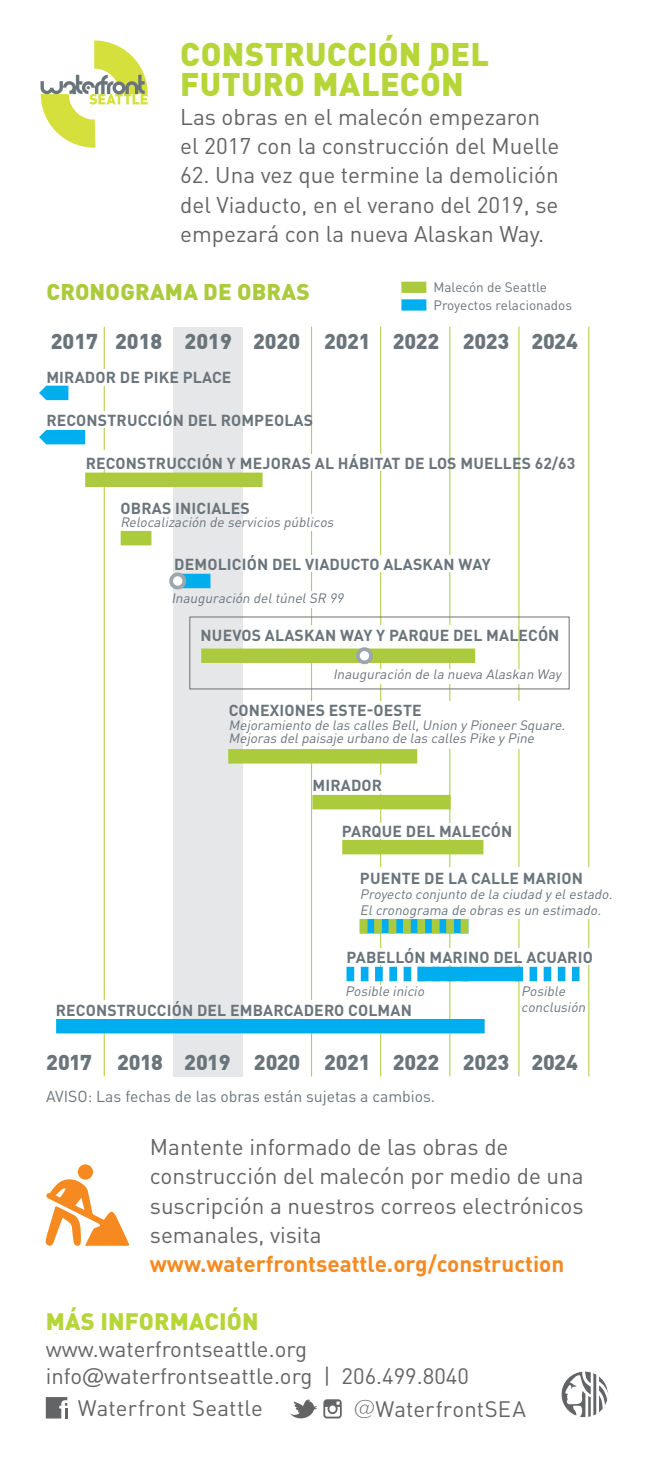
<style>
.page{position:relative;width:648px;height:1458px;background:#fff}
.page>*{position:absolute;margin:0;border:0;box-sizing:border-box;transform-origin:0 0}
.t1{font:900 32.4px/29.2px "DINOT";letter-spacing:.01em;color:#b6d538}
.t2{font:900 23.62px "DINOT";letter-spacing:.01em;color:#b6d538}
.t3{font:22.5px/29.2px "DINOT";color:#636466}
.t4{font:900 22.5px "DINOT";letter-spacing:.01em;color:#accb3c}
.body_copy{font:22.05px/27px "DINOT";color:#636466}
.t5{font:900 21.15px "DINOT";color:#6a747b}
.t6{font:700 15.75px "DINOT";letter-spacing:.01em;color:#6a747b}
.t7{font:15.75px "DINOT";color:#6a747b}
.t8{font:italic 13.5px/13.5px "DINOT";letter-spacing:-.005em;color:#6a747b}
.t9{font:13.5px "DINOT";color:#6a747b}
.s1{font-weight:700;color:#f6891f}
.s2{font-family:"Swiss 721 BT"}
.s3{font-family:"Swiss 721 BT Bold Outline";font-size:21.6px}
</style>
<div class="page">
<div style="left:173px;top:327px;width:69px;height:749px;background:#e6e7e8"></div>
<svg style="left:561px;top:1371px;width:47px;height:47px"></svg>
<svg style="left:290px;top:1399px;width:27px;height:20px"></svg>
<svg style="left:46px;top:1397px;width:21px;height:22px"></svg>
<svg style="left:323px;top:1399px;width:19px;height:19px"></svg>
<hr style="left:104px;top:327px;width:1px;height:749px;background:#accb3c">
<hr style="left:311px;top:327px;width:1px;height:749px;background:#accb3c">
<hr style="left:380px;top:327px;width:1px;height:749px;background:#accb3c">
<hr style="left:449px;top:327px;width:1px;height:749px;background:#accb3c">
<hr style="left:519px;top:327px;width:1px;height:749px;background:#accb3c">
<hr style="left:588px;top:327px;width:1px;height:749px;background:#accb3c">
<div style="left:401px;top:299px;width:25px;height:12px;background:#00aeef"></div>
<div style="left:401px;top:282px;width:25px;height:11px;background:#accb3c"></div>
<div style="left:56px;top:1019px;width:429px;height:14px;background:#00aeef"></div>
<div style="left:254px;top:701px;width:283px;height:48px;background:#fff"></div>
<div style="left:360px;top:868px;width:264px;height:51px;background:#fff"></div>
<div style="left:312px;top:775px;width:87px;height:19px;background:#fff"></div>
<svg style="left:360px;top:919px;width:108px;height:14px;background:#61be88"></svg>
<div style="left:228px;top:749px;width:189px;height:15px;background:#accb3c"></div>
<div style="left:342px;top:823px;width:175px;height:15px;background:#fff"></div>
<div style="left:342px;top:840px;width:141px;height:14px;background:#accb3c"></div>
<div style="left:312px;top:795px;width:139px;height:14px;background:#accb3c"></div>
<div style="left:244px;top:625px;width:269px;height:24px;background:#fff"></div>
<div style="left:201px;top:649px;width:274px;height:14px;background:#accb3c"></div>
<div style="left:358px;top:649px;width:13px;height:13px;background:#fff;border-radius:50%"></div>
<div style="left:356px;top:647px;width:17px;height:17px;border:4px solid #9ea6ad;border-radius:50%"></div>
<div style="left:333px;top:669px;width:232px;height:14px;background:#fff"></div>
<div style="left:417px;top:967px;width:102px;height:14px;background:#00aeef"></div>
<svg style="left:347px;top:967px;width:71px;height:14px"></svg>
<svg style="left:519px;top:967px;width:61px;height:14px"></svg>
<div style="left:347px;top:949px;width:261px;height:16px;background:#fff"></div>
<div style="left:345px;top:986px;width:94px;height:14px;background:#fff"></div>
<div style="left:78px;top:1164px;width:15px;height:16px;background:#f6891f;border-radius:50%"></div>
<svg style="left:46px;top:1177px;width:84px;height:69px"></svg>
<div style="left:95px;top:450px;width:27px;height:18px;background:#fff"></div>
<div style="left:96px;top:370px;width:28px;height:16px;background:#fff"></div>
<div style="left:96px;top:411px;width:28px;height:16px;background:#fff"></div>
<div style="left:292px;top:555px;width:171px;height:16px;background:#fff"></div>
<div style="left:306px;top:455px;width:83px;height:16px;background:#fff"></div>
<div style="left:306px;top:514px;width:51px;height:16px;background:#fff"></div>
<div style="left:306px;top:591px;width:51px;height:16px;background:#fff"></div>
<div style="left:121px;top:531px;width:30px;height:14px;background:#accb3c"></div>
<div style="left:85px;top:473px;width:178px;height:14px;background:#accb3c"></div>
<div style="left:174px;top:574px;width:36px;height:14px;background:#00aeef"></div>
<div style="left:46px;top:386px;width:22px;height:14px;background:#00aeef"></div>
<svg style="left:39px;top:386px;width:8px;height:14px"></svg>
<div style="left:46px;top:430px;width:39px;height:14px;background:#00aeef"></div>
<svg style="left:39px;top:430px;width:8px;height:14px"></svg>
<div style="left:171px;top:574px;width:13px;height:14px;background:#fff;border-radius:50%"></div>
<div style="left:169px;top:573px;width:17px;height:16px;border:4px solid #9ea6ad;border-radius:50%"></div>
<div style="left:96px;top:1000px;width:27px;height:19px;background:#fff"></div>
<div style="left:301px;top:1000px;width:94px;height:19px;background:#fff"></div>
<svg style="left:40px;top:40px;width:108px;height:108px"></svg>
<p class="t1" style="left:180px;top:39px;width:310px">CONSTRUCCIÓN DEL<br>FUTURO MALECÓN</p>
<p class="t3" style="left:180px;top:102px;width:381px">Las obras en el malecón empezaron el 2017 con la construcción del Muelle</p>
<p class="t3" style="left:180px;top:160px;width:380px;text-align:justify">62. Una vez que termine la demolición del Viaducto, en el verano del 2019, se empezará con la nueva Alaskan Way.</p>
<p class="t4" style="left:46px;top:277px;width:265px">CRONOGRAMA DE OBRAS</p>
<p class="t9" style="left:433px;top:278px;width:115px">Malecón de Seattle</p>
<p class="t9" style="left:433px;top:296px;width:140px">Proyectos relacionados</p>
<p class="t5" style="left:51px;top:327px;width:49px">2017</p>
<p class="t5" style="left:115px;top:327px;width:49px">2018</p>
<p class="t5" style="left:185px;top:327px;width:49px">2019</p>
<p class="t5" style="left:324px;top:327px;width:48px">2021</p>
<p class="t5" style="left:393px;top:327px;width:48px">2022</p>
<p class="t5" style="left:463px;top:327px;width:48px">2023</p>
<p class="t5" style="left:531px;top:327px;width:48px">2024</p>
<p class="t5" style="left:253px;top:327px;width:49px">2020</p>
<p class="t6" style="left:46px;top:367px;width:187px">MIRADOR DE PIKE PLACE</p>
<p class="t6" style="left:46px;top:410px;width:268px">RECONSTRUCCIÓN DEL ROMPEOLAS</p>
<p class="t6" style="left:86px;top:453px;width:491px">RECONSTRUCCIÓN Y MEJORAS AL HÁBITAT DE LOS MUELLES 62/63</p>
<p class="t6" style="left:121px;top:498px;width:131px">OBRAS INICIALES</p>
<p class="t8" style="left:121px;top:515px;width:217px">Relocalización de servicios públicos</p>
<p class="t6" style="left:174px;top:554px;width:318px">DEMOLICIÓN DEL VIADUCTO ALASKAN WAY</p>
<p class="t8" style="left:171px;top:591px;width:176px">Inauguración deltúnelSR 99</p>
<p class="t6" style="left:201px;top:625px;width:360px">NUEVOS ALASKAN WAY Y PARQUE DEL MALECÓN</p>
<p class="t8" style="left:333px;top:667px;width:232px">Inauguración de la nueva Alaskan Way</p>
<p class="t6" style="left:229px;top:700px;width:195px">CONEXIONES ESTE-OESTE</p>
<p class="t8" style="left:229px;top:718px;width:341px">Mejoramiento de las calles Bell,Union y Pioneer Square.<br>Mejoras delpaisaje urbano de las calles Pike y Pine</p>
<p class="t6" style="left:313px;top:775px;width:71px">MIRADOR</p>
<p class="t6" style="left:342px;top:821px;width:172px">PARQUE DEL MALECÓN</p>
<p class="t6" style="left:360px;top:868px;width:225px">PUENTE DE LA CALLE MARION</p>
<p class="t8" style="left:360px;top:887px;width:257px">Proyecto conjunto de la ciudad y elestado.</p>
<p class="t8" style="left:360px;top:903px;width:245px">Elcronograma de obras es un estimado.</p>
<p class="t6" style="left:347px;top:947px;width:248px">PABELLÓN MARINO DEL ACUARIO</p>
<p class="t8" style="left:345px;top:984px;width:83px">Posible inicio</p>
<p class="t8" style="left:521px;top:983px;width:69px;line-height:15.8px">Posible conclusión</p>
<p class="t6" style="left:56px;top:1000px;width:358px">RECONSTRUCCIÓN DEL EMBARCADERO COLMAN</p>
<p class="t5" style="left:46px;top:1048px;width:47px">2017</p>
<p class="t5" style="left:117px;top:1048px;width:47px">2018</p>
<p class="t5" style="left:184px;top:1048px;width:48px">2019</p>
<p class="t5" style="left:254px;top:1048px;width:48px">2020</p>
<p class="t5" style="left:324px;top:1048px;width:48px">2021</p>
<p class="t5" style="left:393px;top:1048px;width:48px">2022</p>
<p class="t5" style="left:463px;top:1048px;width:48px">2023</p>
<p class="t5" style="left:531px;top:1048px;width:48px">2024</p>
<p class="t7" style="left:46px;top:1086px;width:390px">AVISO: Las fechas de las obras están sujetas a cambios.</p>
<p class="t3" style="left:150px;top:1132px;width:435px">Mantente informado de las obras de construcción del malecón por medio de una suscripción a nuestros correos electrónicos semanales, visita <span class="s1">www.waterfrontseattle.org/construction</span></p>
<p class="t2" style="left:46px;top:1306px;width:214px">MÁS INFORMACIÓN</p>
<p class="body_copy" style="left:46px;top:1336px;width:425px">www.waterfrontseattle.org info<span class="s2">@</span>waterfrontseattle.org | 206.499.8040</p>
<p class="body_copy" style="left:78px;top:1394px;width:186px">Waterfront Seattle</p>
<p class="body_copy" style="left:354px;top:1395px;width:174px"><span class="s3">@</span>WaterfrontSEA</p>
</div>
